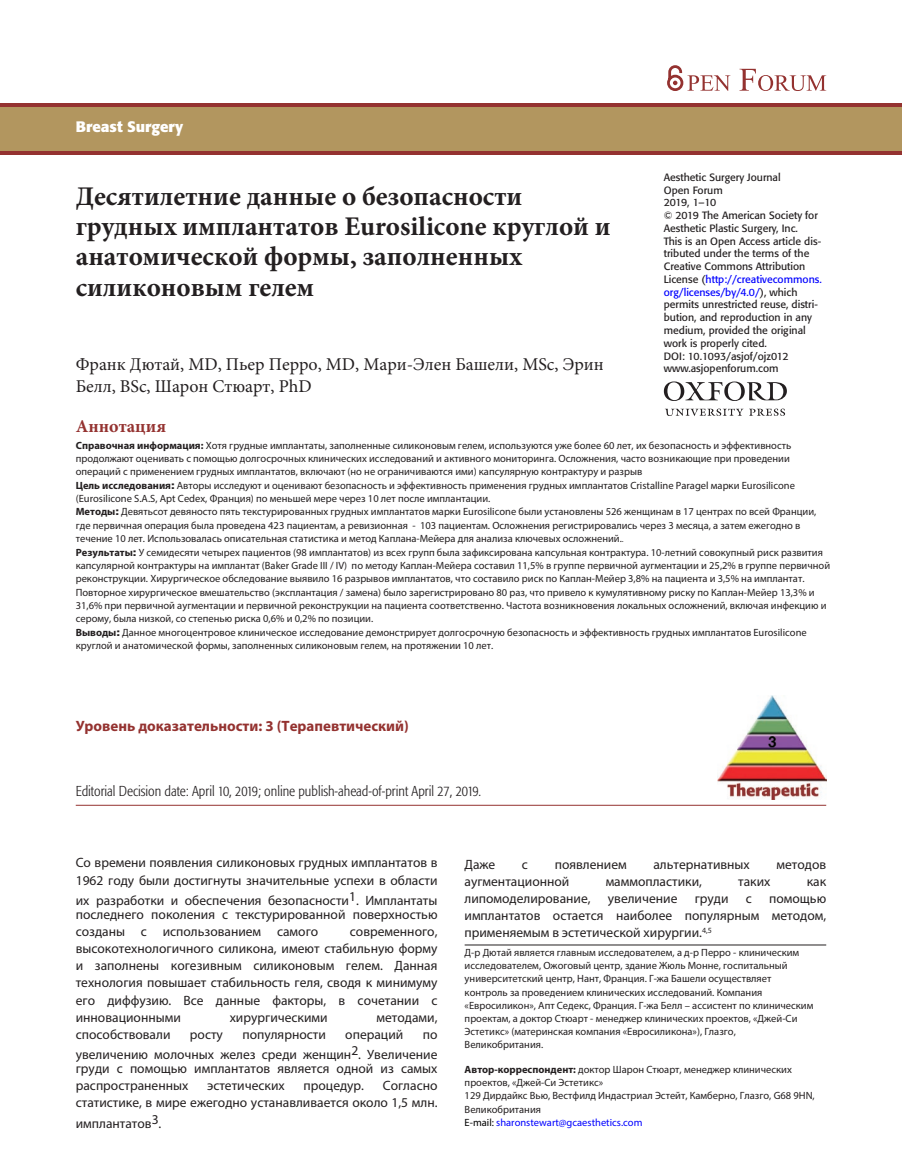
<style>
.page{position:relative;width:902px;height:1174px;background:#fff}
.page>*{position:absolute;margin:0;border:0;box-sizing:border-box;transform-origin:0 0}
.t1{font:700 27px/30.5px "Minion Pro";color:#231f20}
.t2{font:18px/21.1px "Minion Pro";color:#231f20}
.t3{font:700 18px "Minion Pro";color:#943230}
.t4{font:700 15px "Myriad Pro";color:#943230}
.t5{font:700 15px "Formata";color:#fff}
.t6{font:300 condensed 14.25px "Formata";color:#231f20}
.t7{font:13.5px/17.1px "Myriad Pro";color:#231f20}
.t8{font:10.5px/13.4px "Myriad Pro";color:#231f20}
.t9{font:10.5px/12.8px "Formata";color:#231f20}
.s1{color:#00f}
.s2{font-weight:700}
.s3{font-family:"Formata";font-weight:700}
.s4{font-family:"Formata";font-weight:300;font-stretch:condensed}
.s5{color:#000}
</style>
<div class="page">
<div style="left:0;top:104px;width:901px;height:50px;background:#b2965f"></div>
<svg style="left:667px;top:65px;width:159px;height:26px"></svg>
<hr style="left:0;top:152px;width:901px;height:2px;background:#943230">
<hr style="left:0;top:104px;width:901px;height:2px;background:#943230">
<svg style="left:663px;top:381px;width:123px;height:35px"></svg>
<hr style="left:76px;top:805px;width:750px;height:1px;background:#943230">
<img style="left:717px;top:695px;width:109px;height:104px">
<hr style="left:464px;top:944px;width:362px;height:1px;background:#231f20">
<h3 class="t5" style="left:76px;top:117px;width:109px">Breast Surgery</h3>
<h1 class="t1" style="left:76px;top:181px;width:448px">Десятилетние данные о безопасности</h1>
<h1 class="t1" style="left:76px;top:211px;width:536px">грудных имплантатов Eurosilicone круглой и анатомической формы, заполненных силиконовым гелем</h1>
<p class="t9" style="left:663px;top:171px;width:118px">Aesthetic Surgery Journal<br>Open Forum</p>
<p class="t9" style="left:663px;top:196px;width:54px">2019, 1–10</p>
<p class="t9" style="left:663px;top:209px;width:159px">© 2019 The American Society for<br>Aesthetic Plastic Surgery, Inc.<br>This is an Open Access article dis&shy;tributed under the terms of the<br>Creative Commons Attribution<br>License (<span class="s1">http://creativecommons. org/licenses/by/4.0/</span>), which permits unrestricted reuse, distri&shy;bution, and reproduction in any medium, provided the original work is properly cited.</p>
<p class="t9" style="left:663px;top:349px;width:126px">DOI: 10.1093/asjof/ojz012 www.asjopenforum.com</p>
<h2 class="t2" style="left:76px;top:354px;width:529px">Франк Дютай, MD, Пьер Перро, MD, Мари-Элен Башели, MSc, Эрин<br>Белл, BSc, Шарон Стюарт, PhD</h2>
<h2 class="t3" style="left:76px;top:413px;width:92px">Аннотация</h2>
<p class="t8" style="left:76px;top:438px;width:755px"><span class="s2">Справочная информация:</span> Хотя грудные имплантаты, заполненные силиконовым гелем, используются уже более 60 лет, их безопасность и эффективность продолжают оценивать с помощью долгосрочных клинических исследований и активного мониторинга. Осложнения, часто возникающие при проведении операций с применением грудных имплантатов, включают (но не ограничиваются ими) капсулярную контрактуру и разрыв<br><span class="s2">Цель исследования</span><span class="s3">:</span> Авторы исследуют и оценивают безопасность и эффективность применения грудных имплантатов Cristalline Paragel марки Eurosilicone (Eurosilicone S.A.S, Apt Cedex, Франция) по меньшей мере через 10 лет после имплантации.<br><span class="s2">Методы</span><span class="s3">:</span> Девятьсот девяносто пять текстурированных грудных имплантатов марки Eurosilicone были установлены 526 женщинам в 17 центрах по всей Франции, где первичная операция была проведена 423 пациентам, а ревизионная - 103 пациентам. Осложнения регистрировались через 3 месяца, а затем ежегодно в течение 10 лет. Использовалась описательная статистика и метод Каплана-Мейера для анализа ключевых осложнений.<span class="s4">.<br></span><span class="s2">Результаты</span><span class="s3">:</span> У семидесяти четырех пациентов (98 имплантатов) из всех групп была зафиксирована капсульная контрактура. 10-летний совокупный риск развития капсулярной контрактуры на имплантат (Baker Grade III / IV) по методу Каплан-Мейера составил 11,5% в группе первичной аугментации и 25,2% в группе первичной реконструкции. Хирургическое обследование выявило 16 разрывов имплантатов, что составило риск по Каплан-Мейер 3,8% на пациента и 3,5% на имплантат.<br>Повторное хирургическое вмешательство (эксплантация / замена) было зарегистрировано 80 раз, что привело к кумулятивному риску по Каплан-Мейер 13,3% и 31,6% при первичной аугментации и первичной реконструкции на пациента соответственно. Частота возникновения локальных осложнений, включая инфекцию и серому, была низкой, со степенью риска 0,6% и 0,2% по позиции.<br><span class="s2">Выводы</span><span class="s3">:</span> Данное многоцентровое клиническое исследование демонстрирует долгосрочную безопасность и эффективность грудных имплантатов Eurosilicone круглой и анатомической формы, заполненных силиконовым гелем, на протяжении 10 лет.</p>
<h3 class="t4" style="left:76px;top:716px;width:334px">Уровень доказательности: 3 (Терапевтический)</h3>
<h3 class="t6" style="left:76px;top:782px;width:407px">Editorial Decision date: April 10, 2019; online publish-ahead-of-print April 27, 2019.</h3>
<p class="t7" style="left:76px;top:854px;width:363px">Со времени появления силиконовых грудных имплантатов в<br>1962 году были достигнуты значительные успехи в области</p>
<p class="t7" style="left:76px;top:893px;width:363px;line-height:14px">их разработки и обеспечения безопасности1. Имплантаты последнего поколения с текстурированной поверхностью</p>
<p class="t7" style="left:76px;top:922px;width:244px">созданы с использованием самого</p>
<p class="t7" style="left:76px;top:922px;width:363px;text-align:justify;text-indent:274px">современного, высокотехнологичного силикона, имеют стабильную форму и заполнены когезивным силиконовым гелем. Данная технология повышает стабильность геля, сводя к минимуму его диффузию. Все данные факторы, в сочетании с инновационными</p>
<p class="t7" style="left:230px;top:1008px;width:99px">хирургическими</p>
<p class="t7" style="left:376px;top:1008px;width:62px">методами,</p>
<p class="t7" style="left:76px;top:1025px;width:96px">способствовали</p>
<p class="t7" style="left:190px;top:1025px;width:35px">росту</p>
<p class="t7" style="left:242px;top:1025px;width:85px">популярности</p>
<p class="t7" style="left:345px;top:1025px;width:60px">операций</p>
<p class="t7" style="left:76px;top:1023px;width:363px;line-height:20.4px;text-align:right">по<br>увеличению молочных желез среди женщин2. Увеличение</p>
<p class="t7" style="left:76px;top:1059px;width:363px">груди с помощью имплантатов является одной из самых распространенных</p>
<p class="t7" style="left:76px;top:1077px;width:363px;text-align:right">Согласно<br>статистике, в мире ежегодно устанавливается около 1,5 млн.</p>
<p class="t7" style="left:76px;top:1114px;width:87px">имплантатов3.</p>
<p class="t7" style="left:207px;top:1077px;width:79px">эстетических</p>
<p class="t7" style="left:303px;top:1077px;width:62px">процедур.</p>
<p class="t7" style="left:464px;top:855px;width:32px">Даже</p>
<p class="t7" style="left:522px;top:855px;width:8px">с</p>
<p class="t7" style="left:554px;top:855px;width:74px">появлением</p>
<p class="t7" style="left:653px;top:855px;width:98px">альтернативных</p>
<p class="t7" style="left:776px;top:855px;width:51px">методов</p>
<p class="t7" style="left:464px;top:872px;width:106px">аугментационной</p>
<p class="t7" style="left:605px;top:872px;width:98px">маммопластики,</p>
<p class="t7" style="left:738px;top:872px;width:34px">таких</p>
<p class="t7" style="left:806px;top:872px;width:21px">как</p>
<p class="t7" style="left:464px;top:890px;width:128px">липомоделирование,</p>
<p class="t7" style="left:608px;top:890px;width:71px">увеличение</p>
<p class="t7" style="left:694px;top:890px;width:35px">груди</p>
<p class="t7" style="left:745px;top:890px;width:8px">с</p>
<p class="t7" style="left:464px;top:890px;width:363px;text-align:justify;text-indent:304px">помощью имплантатов остается наиболее популярным методом, применяемым в эстетической хирургии.<sup>4,5</sup></p>
<p class="t8" style="left:464px;top:946px;width:350px">Д-р Дютай является главным исследователем, а д-р Перро - клиническим исследователем, Ожоговый центр, здание Жюль Монне, госпитальный университетский центр, Нант, Франция. Г-жа Башели осуществляет контроль за проведением клинических исследований. Компания «Евросиликон», Апт Седекс, Франция. Г-жа Белл – ассистент по клиническим проектам, а доктор Стюарт - менеджер клинических проектов, «Джей-Си Эстетикс» (материнская компания «Евросиликона»), Глазго, Великобритания.</p>
<p class="t8" style="left:464px;top:1063px;width:351px"><span class="s2">Автор-корреспондент:</span> доктор Шарон Стюарт, менеджер клинических проектов, «Джей-Си Эстетикс»<br>129 Дирдайкс Вью, Вестфилд Индастриал Эстейт, Камберно, Глазго, G68 9HN, Великобритания<br><span class="s5">E-mail:</span> <span class="s1">sharonstewart@gcaesthetics.com</span></p>
</div>
